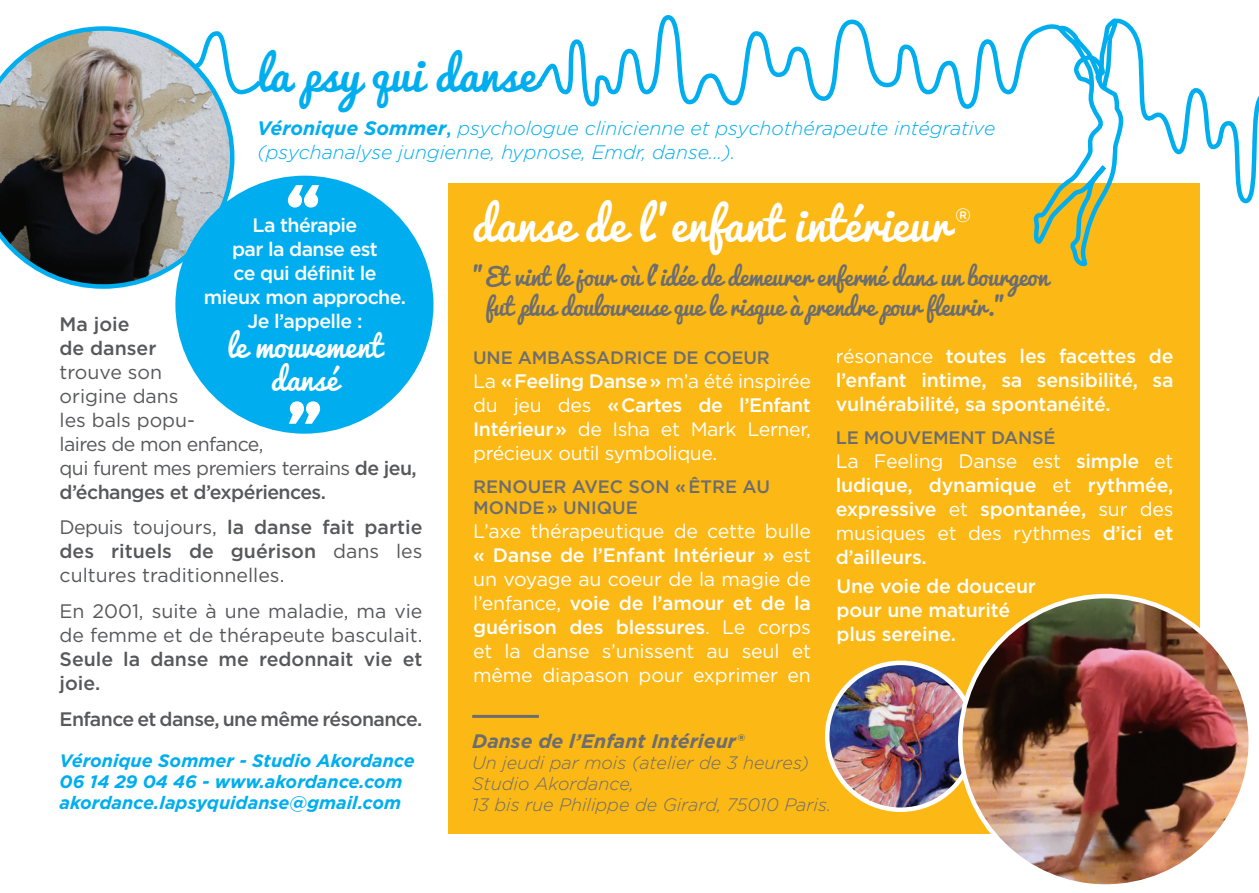
<style>
.page{position:relative;width:1259px;height:893px;background:#fff}
.page>*{position:absolute;margin:0;border:0;box-sizing:border-box;transform-origin:0 0}
.t1{font:600 93px "Montserrat Alternates";color:#fff}
.t2{font:45px "Pacifico";color:#fff}
.t3{font:45px "Pacifico";color:#00aeef}
.t4{font:30px "Pacifico";color:#fff}
.t5{font:24px/30px "Pacifico";letter-spacing:-.02em;color:#6c6d70}
.t6{font:19.5px/24px "Gotham";letter-spacing:-.02em;color:#fff;text-align:justify}
.t7{font:500 19.5px/24px "Gotham";letter-spacing:-.01em;color:#fff;text-align:justify}
.t8{font:19.5px/24px "Gotham";color:#57585a;text-align:justify}
.t9{font:italic 300 19.5px/24px "Gotham";color:#00aeef}
.t10{font:19.5px/24px "Gotham";letter-spacing:-.03em;color:#57585a}
.t11{font:500 19.5px/24px "Gotham";letter-spacing:-.03em;color:#fff;text-align:center}
.t12{font:500 19.5px "Gotham";letter-spacing:-.03em;color:#57585a}
.t13{font:italic 700 19.5px "Gotham";color:#6c6d70}
.t14{font:500 19.5px/24px "Gotham";color:#57585a}
.t15{font:500 19.2px "Gotham";color:#fff}
.t16{font:italic 700 18px "Gotham";color:#00aeef}
.t17{font:italic 300 18px/21px "Gotham";color:#6c6d70}
.t18{font:500 18px/21px "Gotham";letter-spacing:-.01em;color:#6c6d70}
.s1{font-weight:700}
.s2{font-weight:500;font-style:normal}
.s3{font-weight:500}
.s4{font-weight:400}
</style>
<div class="page">
<div style="left:448px;top:183px;width:751px;height:650px;background:#fcb814"></div>
<svg style="left:234px;top:80px;width:28px;height:15px"></svg>
<svg style="left:0;top:26px;width:234px;height:263px;background:#818484"></svg>
<div style="left:175px;top:176px;width:258px;height:258px;background:#00aeef;border-radius:50%"></div>
<svg style="left:536px;top:15px;width:497px;height:94px"></svg>
<hr style="left:472px;top:715px;width:67px;height:3px;background:#6c6d70">
<img style="left:827px;top:663px;width:147px;height:147px;border-radius:73px">
<div style="left:825px;top:661px;width:151px;height:151px;border:4px solid #fff;border-radius:50%"></div>
<svg style="left:1033px;top:18px;width:226px;height:253px"></svg>
<img style="left:960px;top:596px;width:290px;height:290px;border-radius:145px">
<p class="t3" style="left:257px;top:50px;width:280px">la psy qui danse</p>
<p class="t9" style="left:257px;top:115px;width:739px"><span class="s1">Véronique Sommer</span><span class="s2">,</span> psychologue clinicienne et psychothérapeute intégrative (psychanalyse jungienne, hypnose, Emdr, danse...).</p>
<p class="t1" style="left:285px;top:160px;width:39px">“</p>
<p class="t11" style="left:252px;top:212px;width:106px">La thérapie</p>
<p class="t11" style="left:232px;top:236px;width:147px">par la danse est</p>
<p class="t11" style="left:204px;top:260px;width:204px">ce qui définit le mieux mon approche.<br>Je l’appelle :</p>
<p class="t4" style="left:227px;top:330px;width:156px">le mouvement</p>
<p class="t4" style="left:271px;top:363px;width:69px">dansé</p>
<p class="t1" style="left:286px;top:376px;width:39px">”</p>
<p class="t14" style="left:60px;top:312px;width:98px">Ma joie de danser</p>
<p class="t8" style="left:60px;top:360px;width:104px">trouve son</p>
<p class="t8" style="left:60px;top:384px;width:121px">origine dans</p>
<p class="t8" style="left:60px;top:408px;width:137px">les bals popu-</p>
<p class="t10" style="left:60px;top:432px;width:359px">laires de mon enfance,<br>qui furent mes premiers terrains <span class="s3">de jeu, d’échanges et d’expériences.</span></p>
<p class="t8" style="left:60px;top:515px;width:364px">Depuis toujours, <span class="s3">la danse fait partie des rituels de guérison</span> dans les cultures traditionnelles.</p>
<p class="t8" style="left:60px;top:599px;width:364px">En 2001, suite à une maladie, ma vie de femme et de thérapeute basculait.<br><span class="s3">Seule la danse me redonnait vie et joie.</span></p>
<p class="t12" style="left:60px;top:706px;width:364px">Enfance et danse, une même résonance.</p>
<p class="t16" style="left:60px;top:749px;width:356px">Véronique Sommer - Studio Akordance</p>
<p class="t16" style="left:60px;top:770px;width:345px">06 14 29 04 46 - www.akordance.com</p>
<p class="t16" style="left:60px;top:791px;width:343px">akordance.lapsyquidanse@gmail.com</p>
<p class="t2" style="left:472px;top:201px;width:478px">danse de l’enfant intérieur</p>
<p class="t15" style="left:955px;top:203px;width:17px">®</p>
<p class="t5" style="left:485px;top:263px;width:564px;text-indent:-13px">”Et vint le jour où l’idée de demeurer enfermé dans un bourgeon fut plus douloureuse que le risque à prendre pour fleurir.”</p>
<p class="t18" style="left:473px;top:346px;width:298px">UNE AMBASSADRICE DE COEUR</p>
<p class="t6" style="left:473px;top:368px;width:339px">La <span class="s3">« Feeling Danse »</span> m’a été inspirée du jeu des <span class="s3">« Cartes de l’Enfant Intérieur »</span> de Isha et Mark Lerner, précieux outil symbolique.</p>
<p class="t18" style="left:473px;top:475px;width:298px">RENOUER AVEC SON « ÊTRE AU<br>MONDE » UNIQUE</p>
<p class="t6" style="left:473px;top:518px;width:339px">L’axe thérapeutique de cette bulle <span class="s3">« Danse de l’Enfant Intérieur »</span> est un voyage au coeur de la magie de l’enfance, <span class="s3">voie de l’amour et de la guérison des blessures</span>. Le corps et la danse s’unissent au seul et même diapason pour exprimer en</p>
<p class="t7" style="left:835px;top:344px;width:339px"><span class="s4">résonance</span> toutes les facettes de l’enfant intime, sa sensibilité, sa vulnérabilité, sa spontanéité.</p>
<p class="t18" style="left:835px;top:427px;width:221px">LE MOUVEMENT DANSÉ</p>
<p class="t7" style="left:835px;top:449px;width:339px"><span class="s4">La Feeling Danse est</span> simple <span class="s4">et </span>ludique, dynamique <span class="s4">et</span> rythmée, expressive <span class="s4">et</span> spontanée, <span class="s4">sur des musiques et des rythmes</span> d’ici et d’ailleurs.</p>
<p class="t7" style="left:836px;top:574px;width:201px">Une voie de douceur</p>
<p class="t7" style="left:836px;top:598px;width:175px">pour une maturité</p>
<p class="t7" style="left:836px;top:622px;width:121px">plus sereine.</p>
<p class="t13" style="left:472px;top:729px;width:273px">Danse de l’Enfant Intérieur®</p>
<p class="t17" style="left:472px;top:752px;width:339px">Un jeudi par mois (atelier de 3 heures)<br>Studio Akordance,</p>
<p class="t17" style="left:472px;top:794px;width:360px">13 bis rue Philippe de Girard, 75010 Paris.</p>
</div>
